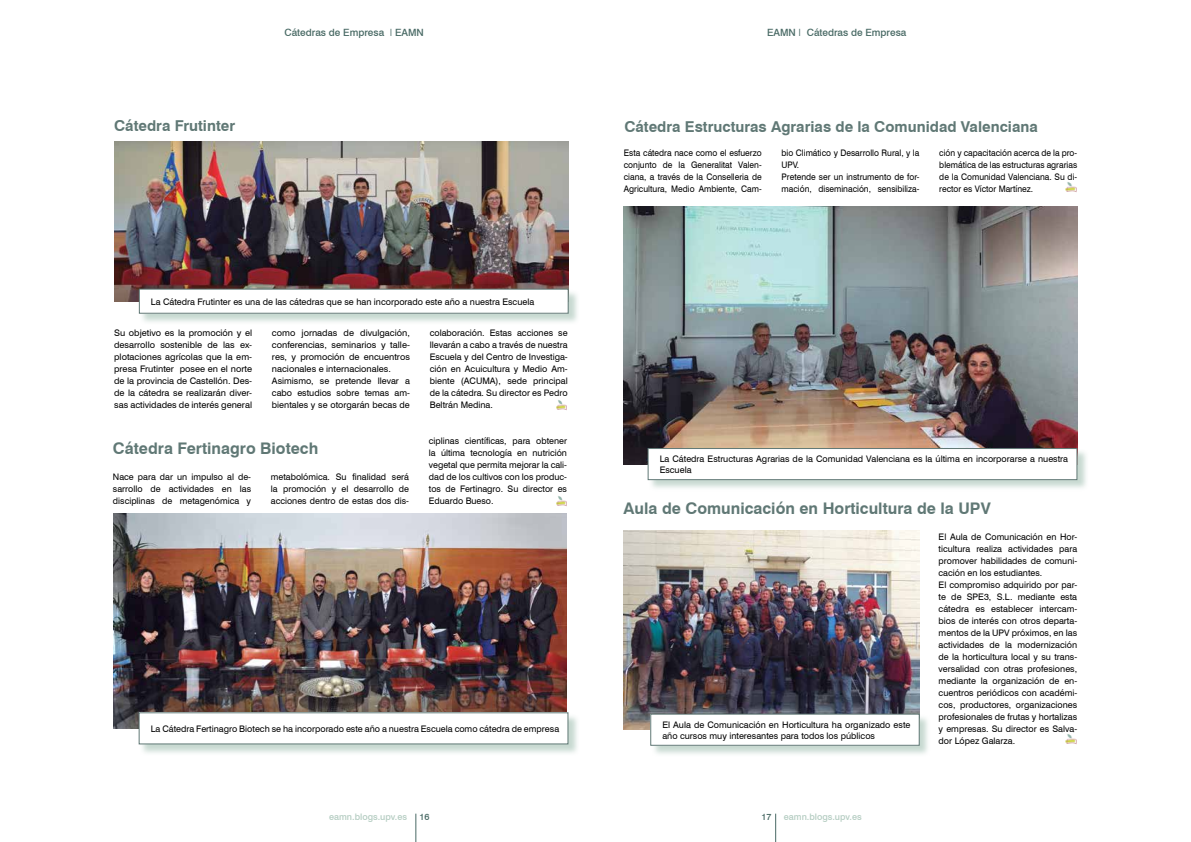
<style>
.page{position:relative;width:1191px;height:842px;background:#fff}
.page>*{position:absolute;margin:0;border:0;box-sizing:border-box;transform-origin:0 0}
.t1{font:700 16px "Swiss 721 BT";color:#607875}
.t2{font:700 15px "Swiss 721 BT";color:#607875}
.t3{font:500 10px "Swiss 721 BT";color:#496a65}
.t4{font:9px/12px "Swiss 721 BT";color:#000;text-align:justify}
.t5{font:9px/12px "Swiss 721 BT";color:#000;text-align:justify;scale:.94 1}
.t6{font:500 9px "Swiss 721 BT";color:#b5cdc2}
.t7{font:500 9px "Swiss 721 BT";color:#496a65}
.s1{font-weight:300;font-stretch:expanded}
</style>
<div class="page">
<svg style="left:415px;top:814px;width:1px;height:28px"></svg>
<svg style="left:775px;top:814px;width:1px;height:28px"></svg>
<img style="left:624px;top:530px;width:295px;height:200px">
<img style="left:113px;top:513px;width:454px;height:215px">
<svg style="left:1065px;top:182px;width:12px;height:10px"></svg>
<svg style="left:1065px;top:734px;width:12px;height:10px"></svg>
<svg style="left:556px;top:496px;width:11px;height:10px"></svg>
<svg style="left:556px;top:400px;width:11px;height:10px"></svg>
<img style="left:114px;top:141px;width:454px;height:160px">
<img style="left:624px;top:206px;width:453px;height:258px">
<div style="left:140px;top:289px;width:440px;height:36px;background:#b5cdc2;opacity:.75"></div>
<div style="left:139px;top:289px;width:429px;height:24px;background:#fff"></div>
<div style="left:139px;top:289px;width:429px;height:24px;border:1px solid #607875"></div>
<div style="left:139px;top:713px;width:441px;height:42px;background:#b5cdc2;opacity:.75"></div>
<div style="left:139px;top:713px;width:429px;height:31px;background:#fff"></div>
<div style="left:139px;top:712px;width:429px;height:32px;border:1px solid #607875"></div>
<div style="left:648px;top:449px;width:440px;height:42px;background:#b5cdc2;opacity:.75"></div>
<div style="left:648px;top:448px;width:429px;height:32px;background:#fff"></div>
<div style="left:648px;top:448px;width:429px;height:32px;border:1px solid #607875"></div>
<div style="left:651px;top:714px;width:279px;height:43px;background:#b5cdc2;opacity:.75"></div>
<div style="left:651px;top:714px;width:268px;height:31px;background:#fff"></div>
<div style="left:650px;top:714px;width:269px;height:31px;border:1px solid #607875"></div>
<h2 class="t2" style="left:114px;top:116px;width:122px">Cátedra Frutinter</h2>
<p class="t3" style="left:284px;top:26px;width:141px">Cátedras de Empresa <span class="s1">I</span> EAMN</p>
<p class="t3" style="left:767px;top:26px;width:141px">EAMN <span class="s1">I</span> Cátedras de Empresa</p>
<h2 class="t2" style="left:624px;top:118px;width:415px">Cátedra Estructuras Agrarias de la Comunidad Valenciana</h2>
<p class="t5" style="left:624px;top:147px;width:148px">Esta cátedra nace como el esfuerzo conjunto de la Generalitat Valen&shy;ciana, a través de la Conselleria de Agricultura, Medio Ambiente, Cam-</p>
<p class="t5" style="left:781px;top:147px;width:148px;text-align:left">bio Climático y Desarrollo Rural, y la<br>UPV.<br>Pretende ser un instrumento de for&shy;mación, diseminación, sensibiliza-</p>
<p class="t5" style="left:939px;top:147px;width:148px">ción y capacitación acerca de la pro&shy;blemática de las estructuras agrarias de la Comunidad Valenciana. Su di&shy;rector es Víctor Martínez.</p>
<p class="t4" style="left:151px;top:295px;width:385px">La Cátedra Frutinter es una de las cátedras que se han incorporado este año a nuestra Escuela</p>
<p class="t4" style="left:114px;top:327px;width:139px">Su objetivo es la promoción y el desarrollo sostenible de las ex&shy;plotaciones agrícolas que la em&shy;presa Frutinter posee en el norte de la provincia de Castellón. Des&shy;de la cátedra se realizarán diver&shy;sas actividades de interés general</p>
<p class="t4" style="left:272px;top:327px;width:139px;text-align:left">como jornadas de divulgación, conferencias, seminarios y talle&shy;res, y promoción de encuentros nacionales e internacionales.<br>Asimismo, se pretende llevar a cabo estudios sobre temas am&shy;bientales y se otorgarán becas de</p>
<p class="t4" style="left:430px;top:327px;width:139px">colaboración. Estas acciones se llevarán a cabo a través de nuestra Escuela y del Centro de Investiga&shy;ción en Acuicultura y Medio Am&shy;biente (ACUMA), sede principal de la cátedra. Su director es Pedro Beltrán Medina.</p>
<h1 class="t1" style="left:113px;top:439px;width:207px">Cátedra Fertinagro Biotech</h1>
<p class="t4" style="left:113px;top:471px;width:140px">Nace para dar un impulso al de&shy;sarrollo de actividades en las disciplinas de metagenómica y</p>
<p class="t4" style="left:271px;top:471px;width:140px">metabolómica. Su finalidad será la promoción y el desarrollo de acciones dentro de estas dos dis-</p>
<p class="t4" style="left:429px;top:435px;width:140px">ciplinas científicas, para obtener la última tecnología en nutrición vegetal que permita mejorar la cali&shy;dad de los cultivos con los produc&shy;tos de Fertinagro. Su director es Eduardo Bueso.</p>
<p class="t4" style="left:151px;top:722px;width:410px">La Cátedra Fertinagro Biotech se ha incorporado este año a nuestra Escuela como cátedra de empresa</p>
<p class="t4" style="left:659px;top:453px;width:410px;line-height:11px">La Cátedra Estructuras Agrarias de la Comunidad Valenciana es la última en incorporarse a nuestra<br>Escuela</p>
<h1 class="t1" style="left:623px;top:499px;width:368px">Aula de Comunicación en Horticultura de la UPV</h1>
<p class="t4" style="left:662px;top:719px;width:250px;line-height:11px">El Aula de Comunicación en Horticultura ha organizado este año cursos muy interesantes para todos los públicos</p>
<p class="t4" style="left:938px;top:531px;width:140px;text-align:left">El Aula de Comunicación en Hor&shy;ticultura realiza actividades para promover habilidades de comuni&shy;cación en los estudiantes.<br>El compromiso adquirido por par&shy;te de SPE3, S.L. mediante esta cátedra es establecer intercam&shy;bios de interés con otros departa&shy;mentos de la UPV próximos, en las actividades de la modernización de la horticultura local y su trans&shy;versalidad con otras profesiones, mediante la organización de en&shy;cuentros periódicos con académi&shy;cos, productores, organizaciones profesionales de frutas y hortalizas y empresas. Su director es Salva&shy;dor López Galarza.</p>
<p class="t6" style="left:329px;top:812px;width:79px">eamn.blogs.upv.es</p>
<p class="t7" style="left:419px;top:812px;width:12px">16</p>
<p class="t7" style="left:761px;top:812px;width:12px">17</p>
<p class="t6" style="left:784px;top:812px;width:79px">eamn.blogs.upv.es</p>
</div>
